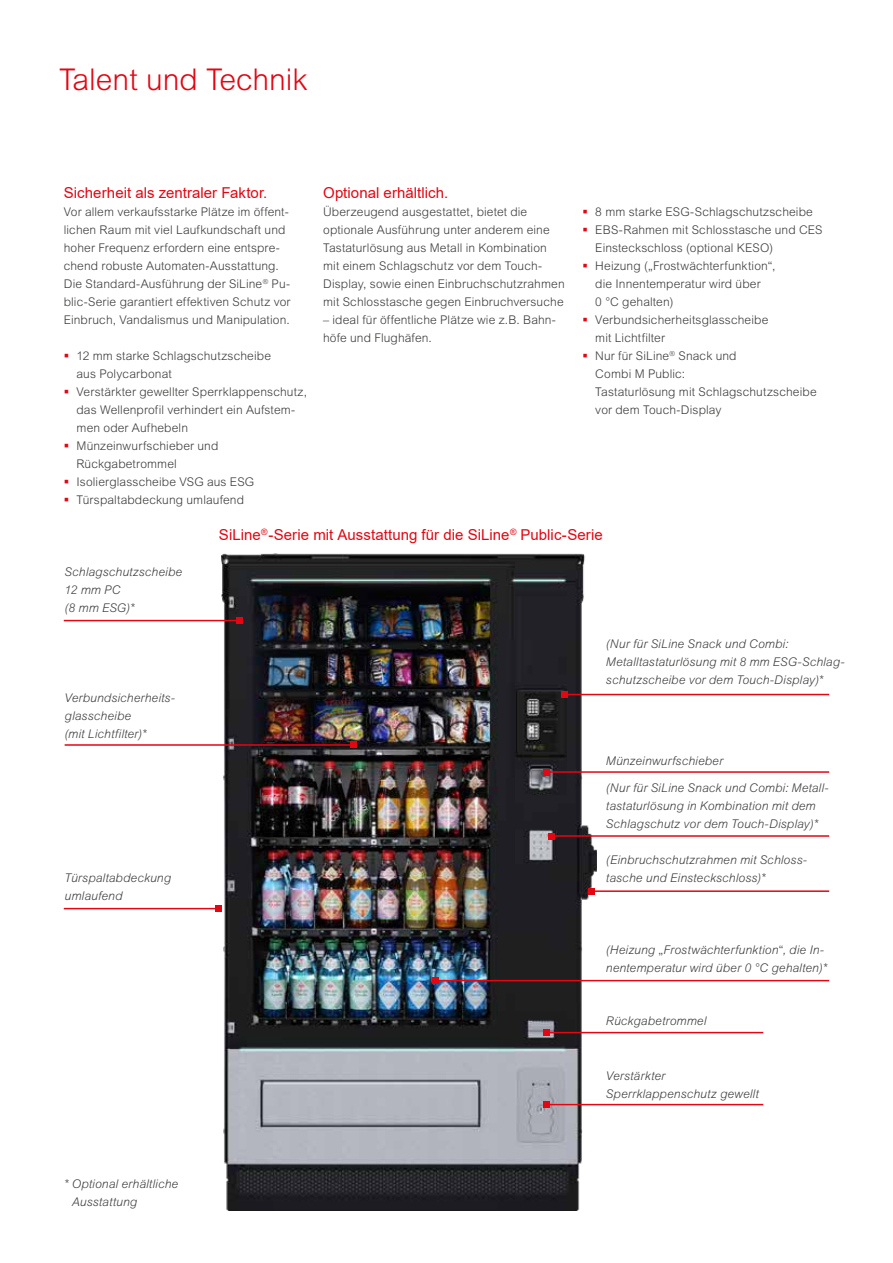
<style>
.page{position:relative;width:893px;height:1263px;background:#fff}
.page>*{position:absolute;margin:0;border:0;box-sizing:border-box;transform-origin:0 0}
.t1{font:300 30px "Arial MT Pro";color:#e30613}
.t2{font:15px "Arial";letter-spacing:.005em;color:#e30613}
.t3{font:300 12px/18px "Arial MT Pro";letter-spacing:.01em;color:#3c3c3b}
.t4{font:italic 300 12px/18px "Arial MT Pro";letter-spacing:.01em;color:#3c3c3b}
.s1{font-style:normal}
</style>
<div class="page">
<img style="left:221px;top:553px;width:376px;height:657px">
<hr style="left:64px;top:620px;width:175px;height:1px;background:#e30613">
<svg style="left:236px;top:618px;width:6px;height:6px"></svg>
<hr style="left:65px;top:744px;width:288px;height:2px;background:#e30613">
<svg style="left:350px;top:742px;width:6px;height:6px"></svg>
<hr style="left:565px;top:694px;width:264px;height:1px;background:#e30613">
<svg style="left:562px;top:691px;width:6px;height:6px"></svg>
<hr style="left:591px;top:890px;width:238px;height:2px;background:#e30613">
<svg style="left:588px;top:888px;width:6px;height:6px"></svg>
<hr style="left:552px;top:835px;width:277px;height:2px;background:#e30613">
<svg style="left:549px;top:833px;width:6px;height:6px"></svg>
<hr style="left:547px;top:771px;width:282px;height:2px;background:#e30613">
<svg style="left:544px;top:769px;width:6px;height:6px"></svg>
<hr style="left:547px;top:1032px;width:216px;height:1px;background:#e30613">
<svg style="left:544px;top:1029px;width:6px;height:6px"></svg>
<hr style="left:547px;top:1104px;width:216px;height:1px;background:#e30613">
<svg style="left:544px;top:1101px;width:6px;height:6px"></svg>
<hr style="left:64px;top:908px;width:155px;height:1px;background:#e30613">
<svg style="left:216px;top:906px;width:6px;height:6px"></svg>
<hr style="left:435px;top:980px;width:394px;height:1px;background:#e30613">
<svg style="left:432px;top:978px;width:6px;height:6px"></svg>
<h1 class="t1" style="left:59px;top:61px;width:250px">Talent und Technik</h1>
<p class="t2" style="left:64px;top:182px;width:205px">Sicherheit als zentraler Faktor.</p>
<p class="t3" style="left:64px;top:203px;width:228px">Vor allem verkaufsstarke Plätze im öffent&shy;lichen Raum mit viel Laufkundschaft und hoher Frequenz erfordern eine entspre&shy;chend robuste Automaten-Ausstattung.<br>Die Standard-Ausführung der SiLine<sup>®</sup> Pu&shy;blic-Serie garantiert effektiven Schutz vor Einbruch, Vandalismus und Manipulation.</p>
<p class="t3" style="left:77px;top:347px;width:232px">12 mm starke Schlagschutzscheibe<br>aus Polycarbonat<br>Verstärkter gewellter Sperrklappenschutz, das Wellenprofil verhindert ein Aufstem&shy;men oder Aufhebeln<br>Münzeinwurfschieber und<br>Rückgabetrommel<br>Isolierglasscheibe VSG aus ESG<br>Türspaltabdeckung umlaufend</p>
<p class="t2" style="left:323px;top:182px;width:127px">Optional erhältlich.</p>
<p class="t3" style="left:323px;top:203px;width:243px">Überzeugend ausgestattet, bietet die optionale Ausführung unter anderem eine Tastaturlösung aus Metall in Kombination mit einem Schlagschutz vor dem Touch-Display, sowie einen Einbruchschutzrahmen mit Schlosstasche gegen Einbruchversuche</p>
<p class="t3" style="left:323px;top:311px;width:234px">– ideal für öffentliche Plätze wie z.B. Bahn&shy;höfe und Flughäfen.</p>
<p class="t3" style="left:595px;top:203px;width:229px">8 mm starke ESG-Schlagschutzscheibe<br>EBS-Rahmen mit Schlosstasche und CES<br>Einsteckschloss (optional KESO)<br>Heizung („Frostwächterfunktion“,<br>die Innentemperatur wird über<br>0 °C gehalten)<br>Verbundsicherheitsglasscheibe<br>mit Lichtfilter<br>Nur für SiLine<sup>®</sup> Snack und<br>Combi M Public:<br>Tastaturlösung mit Schlagschutzscheibe vor dem Touch-Display</p>
<p class="t4" style="left:65px;top:563px;width:119px">Schlagschutzscheibe<br>12 mm PC<br>(8 mm ESG)*</p>
<p class="t4" style="left:65px;top:689px;width:112px">Verbundsicherheits&shy;glasscheibe<br>(mit Lichtfilter)*</p>
<p class="t4" style="left:65px;top:869px;width:108px">Türspaltabdeckung umlaufend</p>
<p class="t4" style="left:72px;top:1175px;width:108px;text-indent:-8px">* Optional erhältliche<br>Ausstattung</p>
<p class="t2" style="left:219px;top:524px;width:385px">SiLine<sup>®</sup>-Serie mit Ausstattung für die SiLine<sup>®</sup> Public-Serie</p>
<p class="t4" style="left:606px;top:635px;width:240px">(Nur für SiLine Snack und Combi:<br>Metalltastaturlösung mit 8 mm ESG-Schlag&shy;schutzscheibe vor dem Touch-Display)*</p>
<p class="t4" style="left:606px;top:752px;width:119px">Münzeinwurfschieber</p>
<p class="t4" style="left:606px;top:779px;width:224px">(Nur für SiLine Snack und Combi: Metall&shy;tastaturlösung in Kombination mit dem<br>Schlagschutz vor dem Touch-Display)*</p>
<p class="t4" style="left:606px;top:851px;width:202px">(Einbruchschutzrahmen mit Schloss&shy;tasche und Einsteckschloss)*</p>
<p class="t4" style="left:606px;top:941px;width:223px">(Heizung <span class="s1">„</span>Frostwächterfunktion<span class="s1">“</span>, die In&shy;nentemperatur wird über 0 °C gehalten)*</p>
<p class="t4" style="left:606px;top:1012px;width:102px">Rückgabetrommel</p>
<p class="t4" style="left:606px;top:1067px;width:154px">Verstärkter<br>Sperrklappenschutz gewellt</p>
</div>
